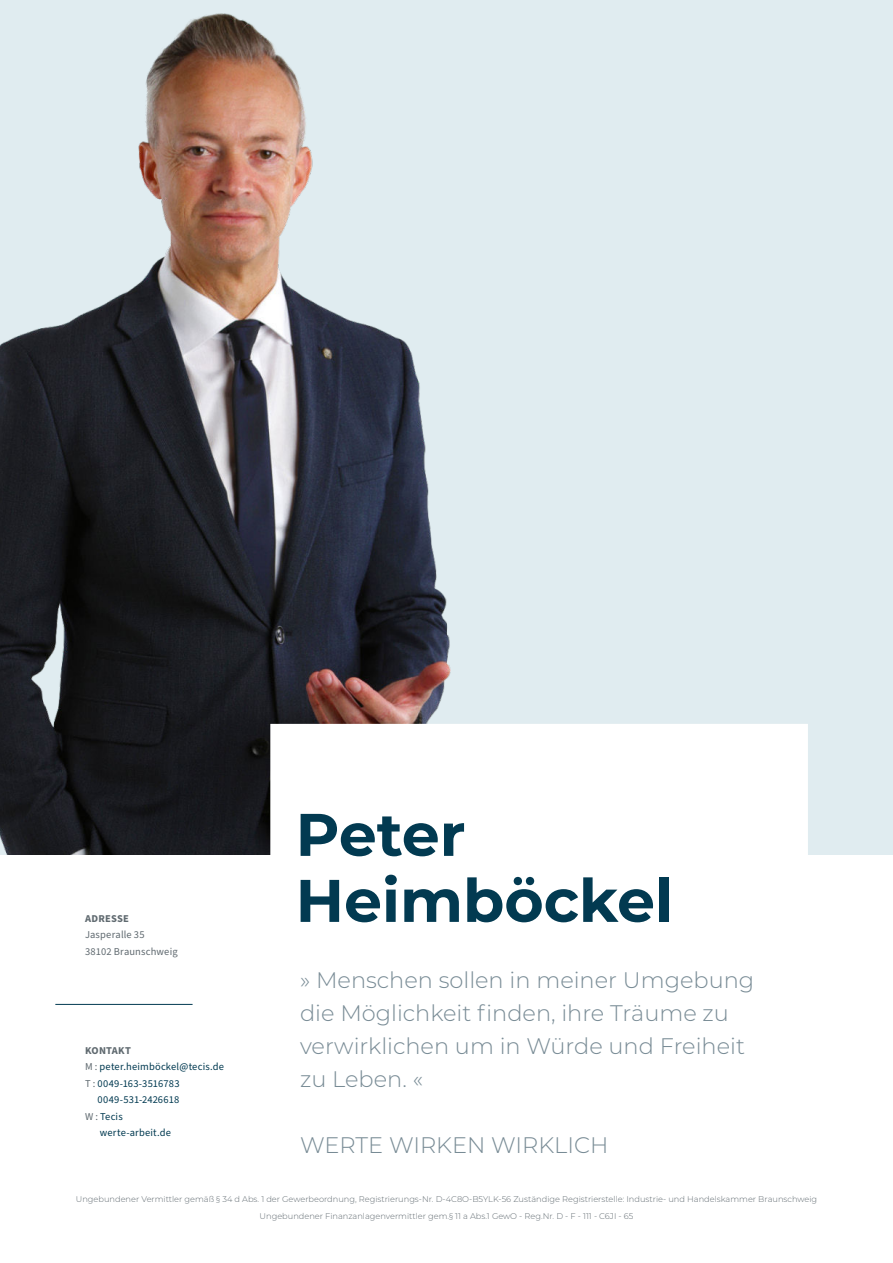
<style>
.page{position:relative;width:893px;height:1263px;background:#fff}
.page>*{position:absolute;margin:0;border:0;box-sizing:border-box;transform-origin:0 0}
.t1{font:700 60px/66px "Montserrat";color:#023a51}
.t2{font:300 22.5px/33px "Montserrat";color:#788b95}
.t3{font:10.5px "Source Sans Pro";letter-spacing:.015em;color:#023a51}
.t4{font:10.5px/16.5px "Source Sans Pro";letter-spacing:.015em;color:#606a70}
.t5{font:700 10.5px "Source Sans Pro";letter-spacing:.025em;color:#606a70}
.t6{font:300 8.25px/16.5px "Montserrat";color:#606a70;text-align:center}
.s1{color:#606a70}
</style>
<div class="page">
<div style="left:0;top:0;width:893px;height:854px;background:#e0ecf0"></div>
<img style="left:0;top:13px;width:451px;height:842px">
<div style="left:270px;top:724px;width:538px;height:131px;background:#fff"></div>
<hr style="left:55px;top:1004px;width:138px;height:1px;background:#023a51">
<p class="t5" style="left:85px;top:914px;width:46px">ADRESSE</p>
<p class="t4" style="left:85px;top:927px;width:94px">Jasperalle 35<br>38102 Braunschweig</p>
<p class="t5" style="left:85px;top:1046px;width:47px">KONTAKT</p>
<p class="t3" style="left:85px;top:1062px;width:141px"><span class="s1">M :</span> peter.heimböckel@tecis.de</p>
<p class="t3" style="left:85px;top:1078px;width:96px"><span class="s1">T :</span> 0049-163-3516783</p>
<p class="t3" style="left:98px;top:1095px;width:83px">0049-531-2426618</p>
<p class="t3" style="left:85px;top:1111px;width:39px"><span class="s1">W :</span> Tecis</p>
<p class="t3" style="left:100px;top:1128px;width:73px">werte-arbeit.de</p>
<h1 class="t1" style="left:296px;top:805px;width:379px">Peter<br>Heimböckel</h1>
<h2 class="t2" style="left:300px;top:965px;width:456px">» Menschen sollen in meiner Umgebung die Möglichkeit finden, ihre Träume zu verwirklichen um in Würde und Freiheit zu Leben. «</h2>
<h2 class="t2" style="left:300px;top:1130px;width:310px">WERTE WIRKEN WIRKLICH</h2>
<p class="t6" style="left:76px;top:1192px;width:743px">Ungebundener Vermittler gemäß § 34 d Abs. 1 der Gewerbeordnung, Registrierungs-Nr. D-4C8O-B5YLK-56 Zuständige Registrierstelle: Industrie- und Handelskammer Braunschweig<br>Ungebundener Finanzanlagenvermittler gem.§ 11 a Abs.1 GewO - Reg.Nr. D - F - 111 - C6JI - 65</p>
</div>
